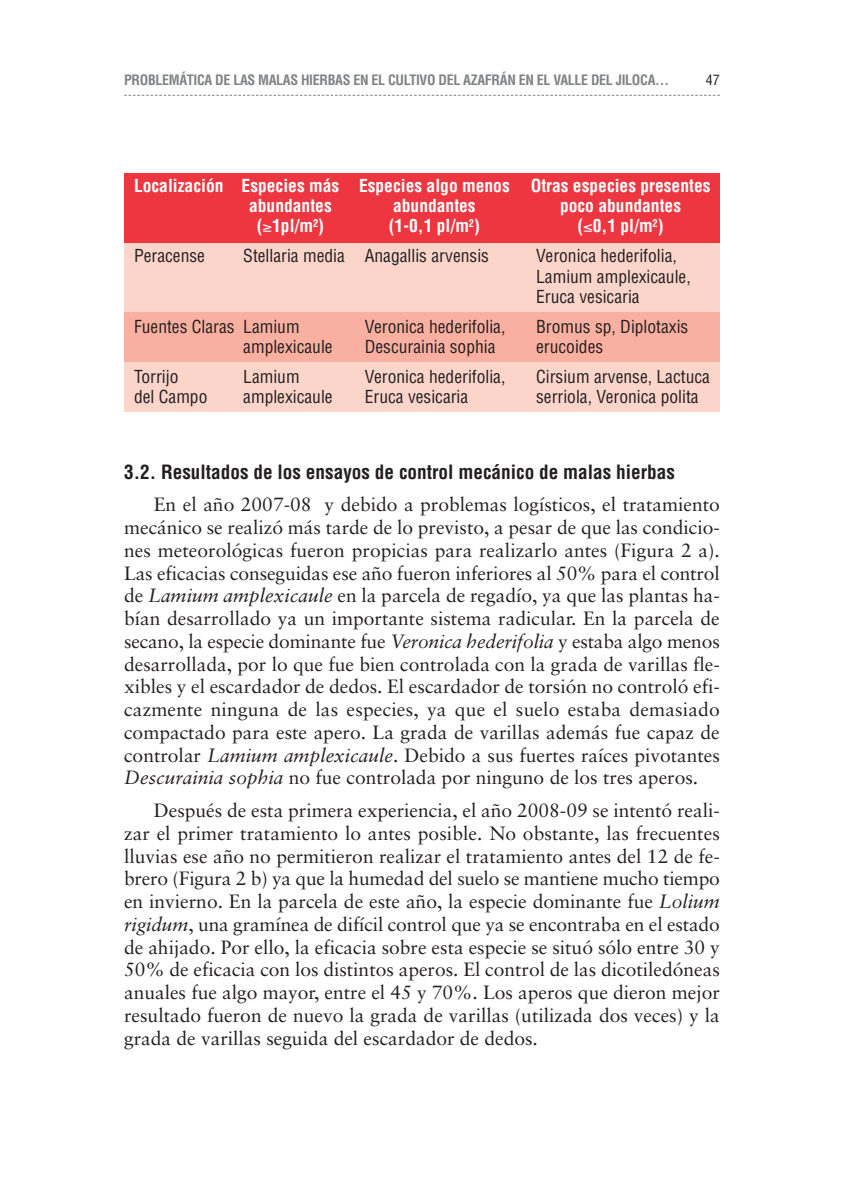
<style>
.page{position:relative;width:844px;height:1191px;background:#fff}
.page>*{position:absolute;margin:0;border:0;box-sizing:border-box;transform-origin:0 0}
.t1{font:19.25px/22.8px "Sabon";color:#231f20;text-align:justify}
.t2{font:700 condensed 19.25px "Helvetica";color:#231f20}
.t3{font:condensed 17.5px/20.1px "Helvetica";color:#231f20}
.t4{font:700 condensed 17.5px/20.1px "Helvetica";color:#fff}
.t5{font:700 condensed 14px "Helvetica";letter-spacing:-.025em;color:#808285}
.t6{font:condensed 14px "Helvetica";color:#231f20}
.s1{font-style:italic}
</style>
<div class="page">
<div style="left:124px;top:174px;width:595px;height:69px;background:#ee3640"></div>
<div style="left:124px;top:243px;width:595px;height:70px;background:#fcd5ca"></div>
<div style="left:124px;top:313px;width:595px;height:49px;background:#f9b0a0"></div>
<div style="left:124px;top:362px;width:595px;height:50px;background:#fcd5ca"></div>
<svg style="left:124px;top:95px;width:595px;height:1px"></svg>
<p class="t5" style="left:124px;top:74px;width:546px">PROBLEMÁTICA DE LAS MALAS HIERBAS EN EL CULTIVO DEL AZAFRÁN EN EL VALLE DEL JILOCA…</p>
<p class="t6" style="left:705px;top:74px;width:15px">47</p>
<p class="t4" style="left:249px;top:177px;width:463px;text-indent:-115px">Localización Especies más Especies algo menos Otras especies presentes abundantes</p>
<p class="t4" style="left:393px;top:197px;width:84px">abundantes</p>
<p class="t4" style="left:560px;top:197px;width:123px">poco abundantes</p>
<p class="t4" style="left:257px;top:217px;width:69px">(≥1pl/m<sup>2</sup>)</p>
<p class="t4" style="left:388px;top:217px;width:93px">(1-0,1 pl/m<sup>2</sup>)</p>
<p class="t4" style="left:577px;top:217px;width:88px">(≤0,1 pl/m<sup>2</sup>)</p>
<p class="t3" style="left:134px;top:247px;width:72px">Peracense</p>
<p class="t3" style="left:243px;top:247px;width:247px">Stellaria media Anagallis arvensis</p>
<p class="t3" style="left:536px;top:247px;width:156px">Veronica hederifolia,<br>Lamium amplexicaule,<br>Eruca vesicaria</p>
<p class="t3" style="left:134px;top:318px;width:167px">Fuentes Claras Lamium</p>
<p class="t3" style="left:364px;top:318px;width:142px">Veronica hederifolia,</p>
<p class="t3" style="left:536px;top:318px;width:154px">Bromus sp, Diplotaxis</p>
<p class="t3" style="left:243px;top:338px;width:91px">amplexicaule</p>
<p class="t3" style="left:364px;top:338px;width:132px">Descurainia sophia</p>
<p class="t3" style="left:536px;top:338px;width:69px">erucoides</p>
<p class="t3" style="left:134px;top:368px;width:46px">Torrijo</p>
<p class="t3" style="left:243px;top:368px;width:58px">Lamium</p>
<p class="t3" style="left:364px;top:368px;width:142px">Veronica hederifolia,</p>
<p class="t3" style="left:536px;top:368px;width:175px">Cirsium arvense, Lactuca</p>
<p class="t3" style="left:134px;top:388px;width:75px">del Campo</p>
<p class="t3" style="left:243px;top:388px;width:91px">amplexicaule</p>
<p class="t3" style="left:364px;top:388px;width:105px">Eruca vesicaria</p>
<p class="t3" style="left:536px;top:388px;width:164px">serriola, Veronica polita</p>
<p class="t2" style="left:124px;top:464px;width:552px">3.2. Resultados de los ensayos de control mecánico de malas hierbas</p>
<p class="t1" style="left:124px;top:495px;width:597px;text-indent:30px">En el año 2007-08 y debido a problemas logísticos, el tratamiento mecánico se realizó más tarde de lo previsto, a pesar de que las condicio&shy;nes meteorológicas fueron propicias para realizarlo antes (Figura 2 a).<br>Las eficacias conseguidas ese año fueron inferiores al 50% para el control de <span class="s1">Lamium amplexicaule</span> en la parcela de regadío, ya que las plantas ha&shy;bían desarrollado ya un importante sistema radicular. En la parcela de secano, la especie dominante fue <span class="s1">Veronica hederifolia</span> y estaba algo menos desarrollada, por lo que fue bien controlada con la grada de varillas fle&shy;xibles y el escardador de dedos. El escardador de torsión no controló efi&shy;cazmente ninguna de las especies, ya que el suelo estaba demasiado compactado para este apero. La grada de varillas además fue capaz de controlar <span class="s1">Lamium amplexicaule</span>. Debido a sus fuertes raíces pivotantes <span class="s1">Descurainia sophia</span> no fue controlada por ninguno de los tres aperos.</p>
<p class="t1" style="left:124px;top:800px;width:597px;text-indent:30px">Después de esta primera experiencia, el año 2008-09 se intentó reali&shy;zar el primer tratamiento lo antes posible. No obstante, las frecuentes lluvias ese año no permitieron realizar el tratamiento antes del 12 de fe&shy;brero (Figura 2 b) ya que la humedad del suelo se mantiene mucho tiempo en invierno. En la parcela de este año, la especie dominante fue <span class="s1">Lolium rigidum</span>, una gramínea de difícil control que ya se encontraba en el estado de ahijado. Por ello, la eficacia sobre esta especie se situó sólo entre 30 y 50% de eficacia con los distintos aperos. El control de las dicotiledóneas anuales fue algo mayor, entre el 45 y 70%. Los aperos que dieron mejor resultado fueron de nuevo la grada de varillas (utilizada dos veces) y la grada de varillas seguida del escardador de dedos.</p>
</div>
